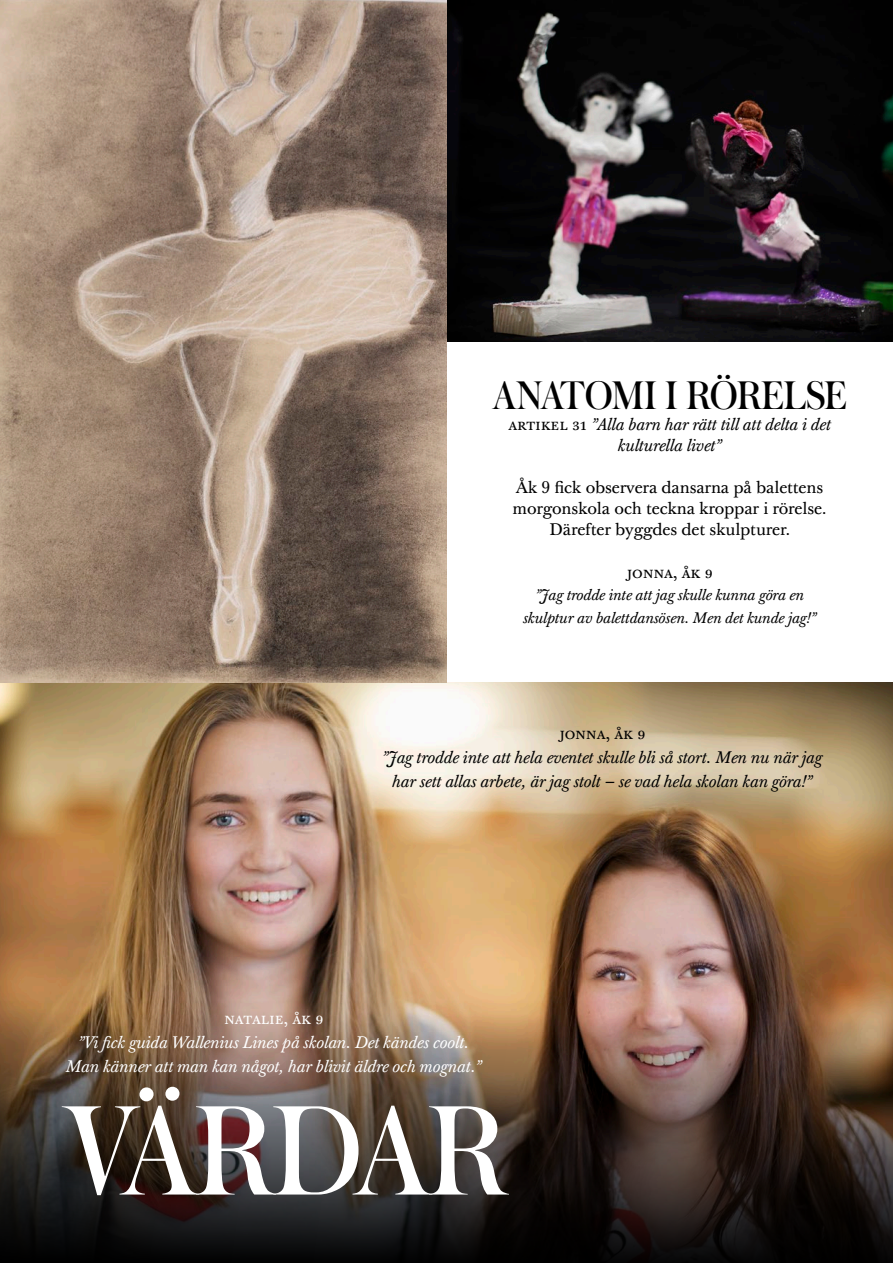
<style>
.page{position:relative;width:893px;height:1263px;background:#fff}
.page>*{position:absolute;margin:0;border:0;box-sizing:border-box;transform-origin:0 0}
.t1{font:134.25px "Operan";letter-spacing:-.02em;color:#fff}
.t2{font:42px "Operan";letter-spacing:-.015em;color:#000}
.t3{font:italic 16.5px/24px "Baskerville 10 Pro";letter-spacing:-.01em;color:#000;text-align:center}
.t4{font:16.5px/21px "Baskerville 10 Pro";letter-spacing:-.01em;color:#000;text-align:center}
.t5{font:italic 16.5px/24px "Baskerville 10 Pro";letter-spacing:-.01em;color:#fff;text-align:center}
.t6{font:16.5px "Baskerville 10 Pro";letter-spacing:-.01em;color:#fff}
.t7{font:italic 15px/22.5px "Baskerville 10 Pro";letter-spacing:-.01em;color:#000;text-align:center}
.s1{font-style:normal}
</style>
<div class="page">
<img style="left:0;top:682px;width:893px;height:319px">
<img style="left:0;top:1001px;width:893px;height:262px">
<img style="left:446px;top:0;width:447px;height:341px">
<img style="left:0;top:0;width:446px;height:682px">
<h2 class="t2" style="left:493px;top:366px;width:356px">ANATOMI I RÖRELSE</h2>
<p class="t3" style="left:508px;top:414px;width:324px;line-height:21px"><span class="s1">artikel 31</span> ”Alla barn har rätt till att delta i det kulturella livet”</p>
<p class="t4" style="left:513px;top:477px;width:316px">Åk 9 fick observera dansarna på balettens morgonskola och teckna kroppar i rörelse.<br>Därefter byggdes det skulpturer.</p>
<p class="t4" style="left:627px;top:562px;width:87px">jonna, åk 9</p>
<p class="t7" style="left:523px;top:584px;width:295px">”Jag trodde inte att jag skulle kunna göra en skulptur av balettdansösen. Men det kunde jag!”</p>
<p class="t4" style="left:559px;top:723px;width:87px">jonna, åk 9</p>
<p class="t3" style="left:382px;top:745px;width:442px">”Jag trodde inte att hela eventet skulle bli så stort. Men nu när jag har sett allas arbete, är jag stolt – se vad hela skolan kan göra!”</p>
<p class="t6" style="left:224px;top:1008px;width:101px">natalie, åk 9</p>
<p class="t5" style="left:66px;top:1030px;width:418px">”Vi fick guida Wallenius Lines på skolan. Det kändes coolt.<br>Man känner att man kan något, har blivit äldre och mognat.”</p>
<h1 class="t1" style="left:64px;top:1059px;width:444px">VÄRDAR</h1>
</div>
